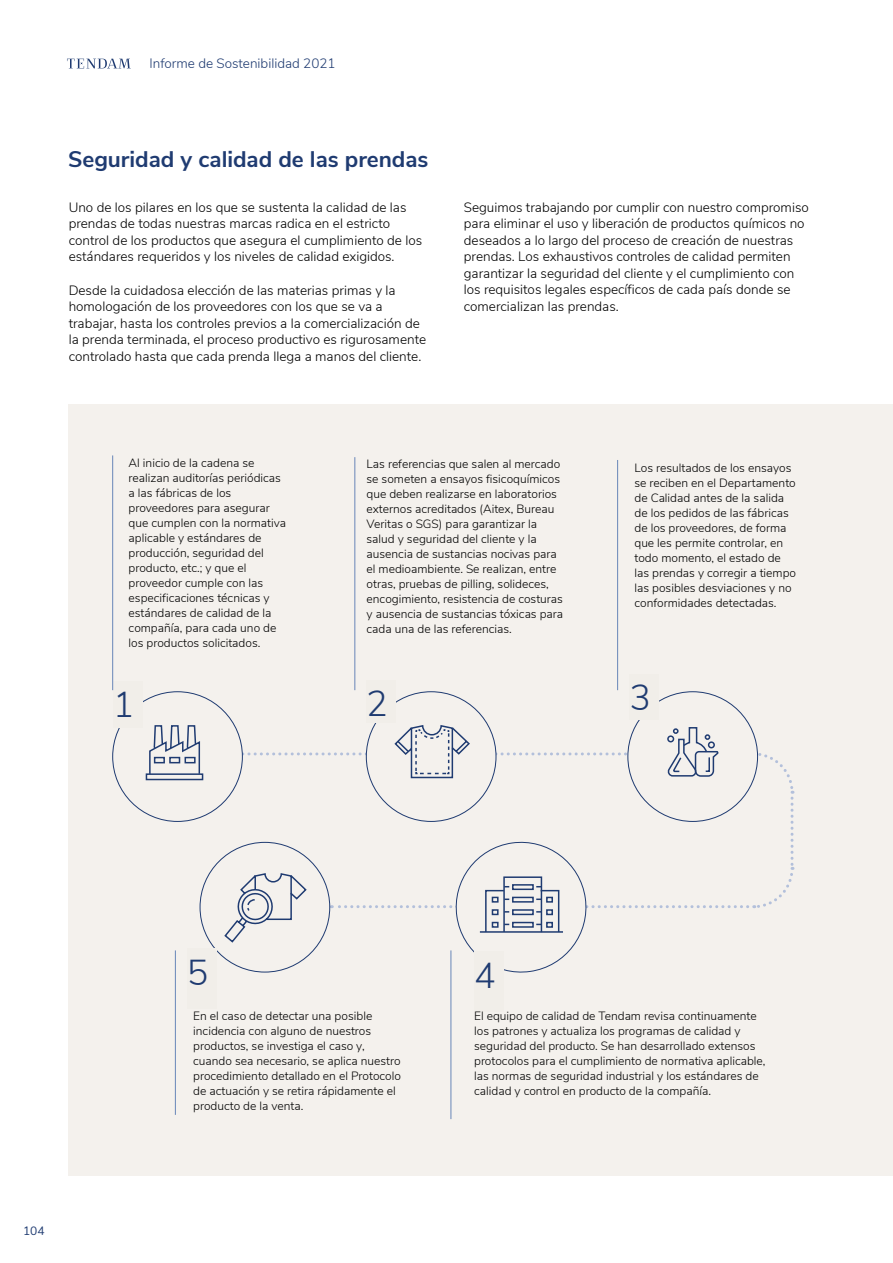
<style>
.page{position:relative;width:893px;height:1263px;background:#fff}
.page>*{position:absolute;margin:0;border:0;box-sizing:border-box;transform-origin:0 0}
.t1{font:300 36px "Nunito Sans";color:#1f3b71}
.t2{font:700 22.5px "Nunito Sans";color:#1f3b71}
.t3{font:300 13.5px/16.5px "Nunito Sans";color:#000}
.t4{font:300 13.5px "Nunito";color:#1f3b71}
.t5{font:300 12px/15px "Nunito Sans";color:#000}
.t6{font:12px "Nunito";color:#1f3b71}
</style>
<div class="page">
<svg style="left:67px;top:59px;width:63px;height:9px"></svg>
<div style="left:68px;top:405px;width:825px;height:771px;background:#f4f1ed"></div>
<div style="left:146px;top:773px;width:57px;height:7px;border:2px solid #1f3b71"></div>
<svg style="left:148px;top:724px;width:647px;height:252px"></svg>
<div style="left:113px;top:681px;width:29px;height:47px;background:#f1eee9"></div>
<div style="left:629px;top:674px;width:30px;height:45px;background:#f1eee9"></div>
<div style="left:187px;top:948px;width:30px;height:61px;background:#f1eee9"></div>
<div style="left:366px;top:679px;width:30px;height:43px;background:#f1eee9"></div>
<div style="left:474px;top:951px;width:30px;height:61px;background:#f1eee9"></div>
<hr style="left:112px;top:455px;width:1px;height:235px;background:#6886b8">
<hr style="left:175px;top:950px;width:1px;height:165px;background:#6886b8">
<hr style="left:451px;top:950px;width:1px;height:169px;background:#6886b8">
<hr style="left:355px;top:457px;width:1px;height:233px;background:#6886b8">
<hr style="left:617px;top:460px;width:1px;height:230px;background:#6886b8">
<p class="t4" style="left:149px;top:53px;width:188px">Informe de Sostenibilidad 2021</p>
<h2 class="t2" style="left:68px;top:143px;width:362px">Seguridad y calidad de las prendas</h2>
<p class="t3" style="left:69px;top:198px;width:355px">Uno de los pilares en los que se sustenta la calidad de las prendas de todas nuestras marcas radica en el estricto control de los productos que asegura el cumplimiento de los estándares requeridos y los niveles de calidad exigidos.</p>
<p class="t3" style="left:69px;top:281px;width:359px">Desde la cuidadosa elección de las materias primas y la homologación de los proveedores con los que se va a trabajar, hasta los controles previos a la comercialización de la prenda terminada, el proceso productivo es rigurosamente controlado hasta que cada prenda llega a manos del cliente.</p>
<p class="t3" style="left:464px;top:198px;width:346px">Seguimos trabajando por cumplir con nuestro compromiso para eliminar el uso y liberación de productos químicos no deseados a lo largo del proceso de creación de nuestras prendas. Los exhaustivos controles de calidad permiten garantizar la seguridad del cliente y el cumplimiento con los requisitos legales específicos de cada país donde se comercializan las prendas.</p>
<p class="t5" style="left:129px;top:455px;width:159px">Al inicio de la cadena se realizan auditorías periódicas a las fábricas de los proveedores para asegurar que cumplen con la normativa aplicable y estándares de producción, seguridad del producto, etc.; y que el proveedor cumple con las especificaciones técnicas y estándares de calidad de la compañía, para cada uno de los productos solicitados.</p>
<p class="t5" style="left:367px;top:455px;width:198px">Las referencias que salen al mercado se someten a ensayos fisicoquímicos que deben realizarse en laboratorios externos acreditados (Aitex, Bureau Veritas o SGS) para garantizar la salud y seguridad del cliente y la ausencia de sustancias nocivas para el medioambiente. Se realizan, entre otras, pruebas de pilling, solideces, encogimiento, resistencia de costuras y ausencia de sustancias tóxicas para cada una de las referencias.</p>
<p class="t5" style="left:634px;top:460px;width:163px">Los resultados de los ensayos se reciben en el Departamento de Calidad antes de la salida de los pedidos de las fábricas de los proveedores, de forma que les permite controlar, en todo momento, el estado de las prendas y corregir a tiempo las posibles desviaciones y no conformidades detectadas.</p>
<h1 class="t1" style="left:113px;top:678px;width:23px">1</h1>
<h1 class="t1" style="left:629px;top:672px;width:23px">3</h1>
<h1 class="t1" style="left:366px;top:677px;width:23px">2</h1>
<p class="t6" style="left:23px;top:1222px;width:23px">104</p>
<h1 class="t1" style="left:187px;top:946px;width:23px">5</h1>
<p class="t5" style="left:193px;top:1007px;width:209px">En el caso de detectar una posible incidencia con alguno de nuestros productos, se investiga el caso y, cuando sea necesario, se aplica nuestro procedimiento detallado en el Protocolo de actuación y se retira rápidamente el producto de la venta.</p>
<h1 class="t1" style="left:474px;top:949px;width:23px">4</h1>
<p class="t5" style="left:474px;top:1007px;width:293px">El equipo de calidad de Tendam revisa continuamente los patrones y actualiza los programas de calidad y seguridad del producto. Se han desarrollado extensos protocolos para el cumplimiento de normativa aplicable, las normas de seguridad industrial y los estándares de calidad y control en producto de la compañía.</p>
</div>
